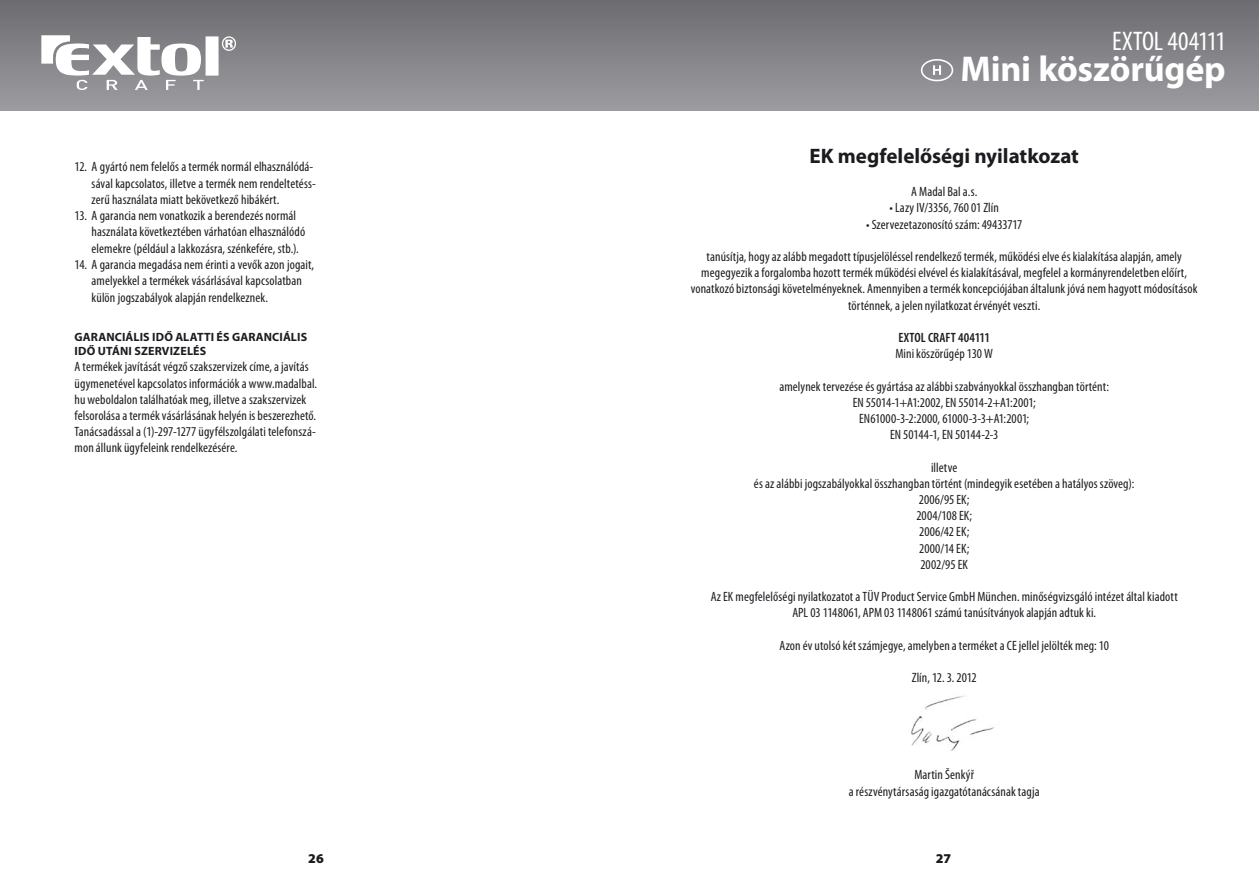
<style>
.page{position:relative;width:1259px;height:893px;background:#fff}
.page>*{position:absolute;margin:0;border:0;box-sizing:border-box;transform-origin:0 0}
.t1{font:700 36px "Myriad Pro";letter-spacing:-.005em;color:#fff}
.t2{font:condensed 27px "Myriad Pro";letter-spacing:-.005em;color:#fff}
.t3{font:700 21px "Myriad Pro";letter-spacing:-.005em;color:#1b1c20}
.t4{font:condensed 13.5px/16.2px "Myriad Pro";letter-spacing:.005em;color:#1b1c20;text-align:center}
.t5{font:600 condensed 13.5px "Myriad Pro";letter-spacing:.01em;color:#1b1c20}
.t6{font:900 13.5px "Myriad Pro";color:#1b1c20}
.t7{font:700 12px/14.4px "Myriad Pro";letter-spacing:.01em;color:#1b1c20}
</style>
<div class="page">
<div style="left:0;top:0;width:629px;height:111px;background:linear-gradient(to bottom,#6d6b70,#9d9da0)"></div>
<svg style="left:41px;top:35px;width:195px;height:55px"></svg>
<div style="left:629px;top:0;width:630px;height:111px;background:linear-gradient(to bottom,#6d6b70,#9d9da0)"></div>
<svg style="left:921px;top:59px;width:32px;height:22px"></svg>
<img style="left:911px;top:695px;width:83px;height:56px">
<p class="t4" style="left:92px;top:159px;width:226px;text-align:left;text-indent:-17px">12. A gyártó nem felelős a termék normál elhasználódá&shy;sával kapcsolatos, illetve a termék nem rendeltetéss&shy;zerű használata miatt bekövetkező hibákért.</p>
<p class="t4" style="left:92px;top:207px;width:215px;text-align:left;text-indent:-17px">13. A garancia nem vonatkozik a berendezés normál használata következtében várhatóan elhasználódó elemekre (például a lakkozásra, szénkefére, stb.).</p>
<p class="t4" style="left:92px;top:256px;width:224px;text-align:left;text-indent:-17px">14. A garancia megadása nem érinti a vevők azon jogait, amelyekkel a termékek vásárlásával kapcsolatban külön jogszabályok alapján rendelkeznek.</p>
<p class="t7" style="left:75px;top:329px;width:234px">GARANCIÁLIS IDŐ ALATTI ÉS GARANCIÁLIS<br>IDŐ UTÁN I SZERVIZELÉS</p>
<p class="t4" style="left:75px;top:359px;width:244px;text-align:left">A termékek javítását végző szakszervizek címe, a javítás ügymenetével kapcsolatos információk a www.madalbal. hu weboldalon találhatóak meg, illetve a szakszervizek felsorolása a termék vásárlásának helyén is beszerezhető.<br>Tanácsadással a (1)-297-1277 ügyfélszolgálati telefonszá&shy;mon állunk ügyfeleink rendelkezésére.</p>
<h2 class="t2" style="left:1112px;top:25px;width:115px">EXTOL 404111</h2>
<h1 class="t1" style="left:960px;top:46px;width:267px">Mini köszörűgép</h1>
<h3 class="t3" style="left:809px;top:143px;width:271px">EK megfelelőségi nyilatkozat</h3>
<p class="t4" style="left:911px;top:183px;width:68px">A Madal Bal a.s.</p>
<p class="t4" style="left:889px;top:200px;width:111px">• Lazy IV/3356, 760 01 Zlín</p>
<p class="t4" style="left:866px;top:216px;width:158px">• Szervezetazonosító szám: 49433717</p>
<p class="t4" style="left:691px;top:248px;width:508px">tanúsítja, hogy az alább megadott típusjelöléssel rendelkező termék, működési elve és kialakítása alapján, amely megegyezik a forgalomba hozott termék működési elvével és kialakításával, megfelel a kormányrendeletben előírt, vonatkozó biztonsági követelményeknek. Amennyiben a termék koncepciójában általunk jóvá nem hagyott módosítások történnek, a jelen nyilatkozat érvényét veszti.</p>
<p class="t5" style="left:898px;top:330px;width:93px">EXTOL CRAFT 404111</p>
<p class="t4" style="left:895px;top:345px;width:99px">Mini köszörűgép 130 W</p>
<p class="t4" style="left:779px;top:378px;width:331px">amelynek tervezése és gyártása az alábbi szabványokkal összhangban történt:<br>EN 55014-1+A1:2002, EN 55014-2+A1:2001;<br>EN61000-3-2:2000, 61000-3-3+A1:2001;<br>EN 50144-1, EN 50144-2-3</p>
<p class="t4" style="left:754px;top:459px;width:382px">illetve<br>és az alábbi jogszabályokkal összhangban történt (mindegyik esetében a hatályos szöveg):<br>2006/95 EK;<br>2004/108 EK;<br>2006/42 EK;<br>2000/14 EK;<br>2002/95 EK</p>
<p class="t4" style="left:710px;top:588px;width:469px">Az EK megfelelőségi nyilatkozatot a TÜV Product Service GmbH München. minőségvizsgáló intézet által kiadott<br>APL 03 1148061, APM 03 1148061 számú tanúsítványok alapján adtuk ki.</p>
<p class="t4" style="left:779px;top:637px;width:331px">Azon év utolsó két számjegye, amelyben a terméket a CE jellel jelölték meg: 10</p>
<p class="t4" style="left:911px;top:669px;width:67px">Zlín, 12. 3. 2012</p>
<p class="t4" style="left:848px;top:767px;width:192px">Martin Šenkýř<br>a részvénytársaság igazgatótanácsának tagja</p>
<p class="t6" style="left:308px;top:851px;width:17px">26</p>
<p class="t6" style="left:935px;top:851px;width:17px">27</p>
</div>
